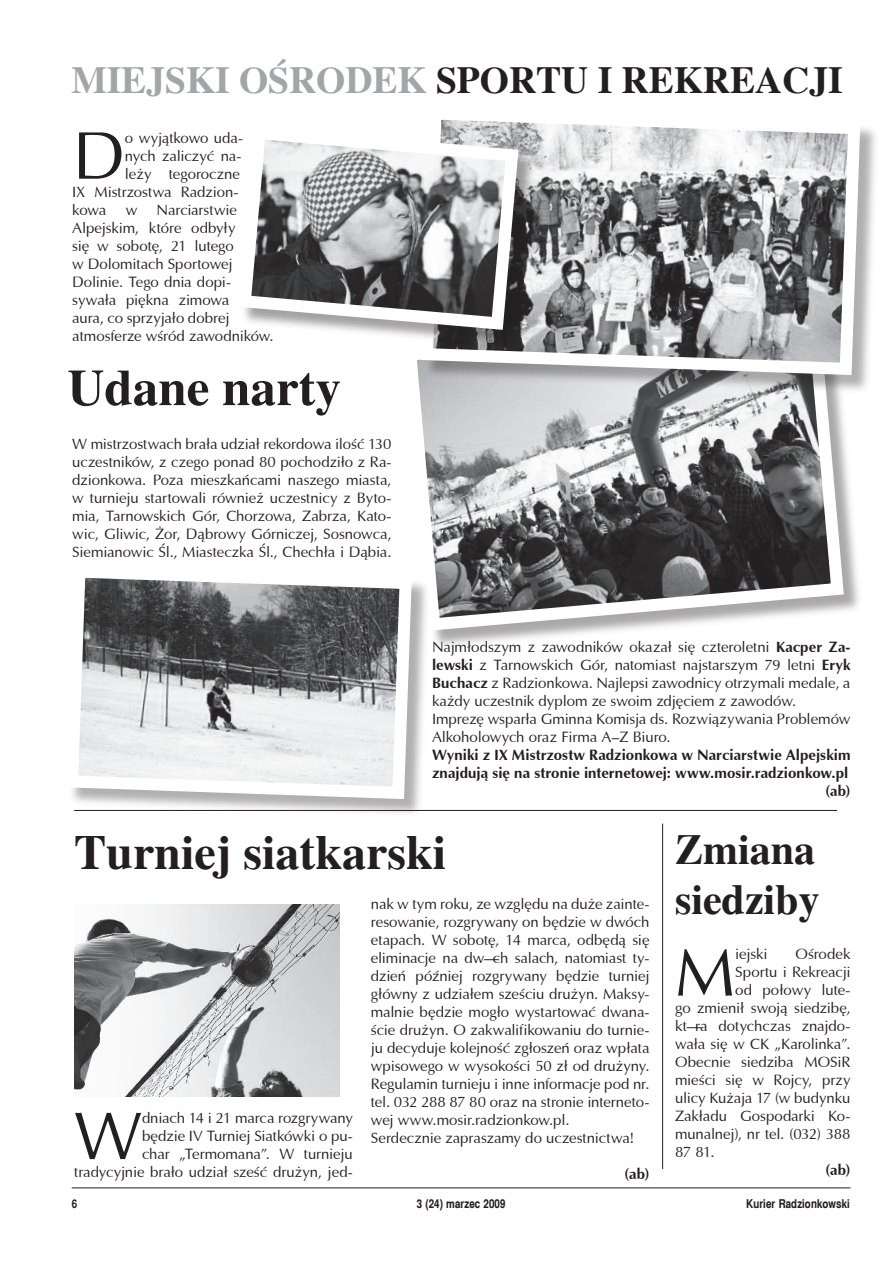
<style>
.page{position:relative;width:893px;height:1263px;background:#fff}
.page>*{position:absolute;margin:0;border:0;box-sizing:border-box;transform-origin:0 0}
.t1{font:67.8px "Ottawa";color:#231f20}
.t2{font:700 51px "Toronto";color:#231f20}
.t3{font:700 48px "Toronto";color:#231f20}
.t4{font:700 42px/50.4px "Toronto";color:#231f20}
.t5{font:700 37.5px "Toronto";color:#231f20}
.t6{font:15px/18px "Ottawa";letter-spacing:-.01em;color:#231f20}
.t7{font:700 15px/18px "Ottawa";letter-spacing:.005em;color:#231f20;text-align:right}
.t8{font:700 12px "Switzerland Narrow";color:#231f20}
.s1{color:#a4a5a9}
.s2{font-weight:700}
</style>
<div class="page">
<hr style="left:72px;top:1187px;width:778px;height:1px;background:#231f20">
<div style="left:405px;top:314px;width:458px;height:337px;background:#231f20;opacity:.39"></div>
<svg style="left:405px;top:350px;width:445px;height:287px"></svg>
<div style="left:422px;top:109px;width:458px;height:286px;background:#231f20;opacity:.36"></div>
<svg style="left:415px;top:109px;width:451px;height:272px"></svg>
<div style="left:240px;top:128px;width:298px;height:222px;background:#231f20;opacity:.42"></div>
<svg style="left:240px;top:120px;width:285px;height:216px"></svg>
<hr style="left:74px;top:810px;width:763px;height:1px;background:#231f20">
<div style="left:67px;top:567px;width:365px;height:252px;background:#231f20;opacity:.36"></div>
<svg style="left:67px;top:559px;width:351px;height:246px"></svg>
<img style="left:74px;top:904px;width:266px;height:193px">
<hr style="left:662px;top:824px;width:1px;height:345px;background:#231f20">
<h3 class="t5" style="left:71px;top:59px;width:773px"><span class="s1">MIEJSKI OŚRODEK</span> SPORTU I REKREACJI</h3>
<h1 class="t1" style="left:72px;top:115px;width:54px">D</h1>
<p class="t6" style="left:125px;top:129px;width:120px">o wyjątkowo uda-</p>
<p class="t6" style="left:125px;top:147px;width:118px">nych zaliczyć na-</p>
<p class="t6" style="left:125px;top:165px;width:117px">leży tegoroczne</p>
<p class="t6" style="left:72px;top:183px;width:168px">IX Mistrzostwa Radzion-</p>
<p class="t6" style="left:72px;top:201px;width:36px">kowa</p>
<p class="t6" style="left:126px;top:201px;width:13px">w</p>
<p class="t6" style="left:72px;top:201px;width:203px;text-indent:84px">Narciarstwie<br>Alpejskim, które odbyły<br>się w sobotę, 21 lutego<br>w Dolomitach Sportowej<br>Dolinie. Tego dnia dopi&shy;sywała piękna zimowa<br>aura, co sprzyjało dobrej atmosferze wśród zawodników.</p>
<h2 class="t2" style="left:68px;top:358px;width:275px">Udane narty</h2>
<p class="t6" style="left:72px;top:435px;width:321px;text-align:justify">W mistrzostwach brała udział rekordowa ilość 130 uczestników, z czego ponad 80 pochodziło z Ra&shy;dzionkowa. Poza mieszkańcami naszego miasta, w turnieju startowali również uczestnicy z Byto&shy;mia, Tarnowskich Gór, Chorzowa, Zabrza, Kato&shy;wic, Gliwic, Żor, Dąbrowy Górniczej, Sosnowca, Siemianowic Śl., Miasteczka Śl., Chechła i Dąbia.</p>
<p class="t6" style="left:432px;top:638px;width:420px">Najmłodszym z zawodników okazał się czteroletni <span class="s2">Kacper Za&shy;lewski</span> z Tarnowskich Gór, natomiast najstarszym 79 letni <span class="s2">Eryk Buchacz</span> z Radzionkowa. Najlepsi zawodnicy otrzymali medale, a każdy uczestnik dyplom ze swoim zdjęciem z zawodów.<br>Imprezę wsparła Gminna Komisja ds. Rozwiązywania Problemów Alkoholowych oraz Firma A–Z Biuro.</p>
<p class="t7" style="left:432px;top:746px;width:420px">Wyniki z IX Mistrzostw Radzionkowa w Narciarstwie Alpejskim znajdują się na stronie internetowej: www.mosir.radzionkow.pl (ab)</p>
<h3 class="t3" style="left:74px;top:824px;width:373px">Turniej siatkarski</h3>
<p class="t6" style="left:74px;top:1109px;width:280px;text-align:right">dniach 14 i 21 marca rozgrywany<br>będzie IV Turniej Siatkówki o pu-<br>char „Termomana”. W turnieju tradycyjnie brało udział sześć drużyn, jed-</p>
<h1 class="t1" style="left:74px;top:1095px;width:69px">W</h1>
<p class="t6" style="left:371px;top:895px;width:280px">nak w tym roku, ze względu na duże zainte&shy;resowanie, rozgrywany on będzie w dwóch etapach. W sobotę, 14 marca, odbędą się eliminacje na dwóch salach, natomiast ty&shy;dzień później rozgrywany będzie turniej główny z udziałem sześciu drużyn. Maksy&shy;malnie będzie mogło wystartować dwana&shy;ście drużyn. O zakwalifikowaniu do turnie&shy;ju decyduje kolejność zgłoszeń oraz wpłata wpisowego w wysokości 50 zł od drużyny.<br>Regulamin turnieju i inne informacje pod nr. tel. 032 288 87 80 oraz na stronie interneto&shy;wej www.mosir.radzionkow.pl.<br>Serdecznie zapraszamy do uczestnictwa!</p>
<p class="t7" style="left:625px;top:1164px;width:26px">(ab)</p>
<h3 class="t4" style="left:675px;top:824px;width:146px">Zmiana siedziby</h3>
<h1 class="t1" style="left:675px;top:931px;width:62px">M</h1>
<p class="t6" style="left:735px;top:945px;width:34px">iejski</p>
<p class="t6" style="left:795px;top:945px;width:57px">Ośrodek</p>
<p class="t6" style="left:735px;top:963px;width:117px">Sportu i Rekreacji</p>
<p class="t6" style="left:735px;top:981px;width:117px">od połowy lute-</p>
<p class="t6" style="left:675px;top:999px;width:177px">go zmienił swoją siedzibę,</p>
<p class="t6" style="left:675px;top:1017px;width:177px">która dotychczas znajdo-</p>
<p class="t6" style="left:675px;top:1035px;width:177px">wała się w CK „Karolinka”.</p>
<p class="t6" style="left:675px;top:1053px;width:177px">Obecnie siedziba MOSiR</p>
<p class="t6" style="left:675px;top:1071px;width:177px">mieści się w Rojcy, przy</p>
<p class="t6" style="left:675px;top:1089px;width:177px">ulicy Kużaja 17 (w budynku</p>
<p class="t6" style="left:675px;top:1107px;width:177px">Zakładu Gospodarki Ko-</p>
<p class="t6" style="left:675px;top:1125px;width:177px">munalnej), nr tel. (032) 388</p>
<p class="t6" style="left:675px;top:1143px;width:41px">87 81.</p>
<p class="t7" style="left:826px;top:1161px;width:26px">(ab)</p>
<p class="t8" style="left:417px;top:1196px;width:90px">3 (24) marzec 2009</p>
<p class="t8" style="left:746px;top:1197px;width:105px">Kurier Radzionkowski</p>
</div>
